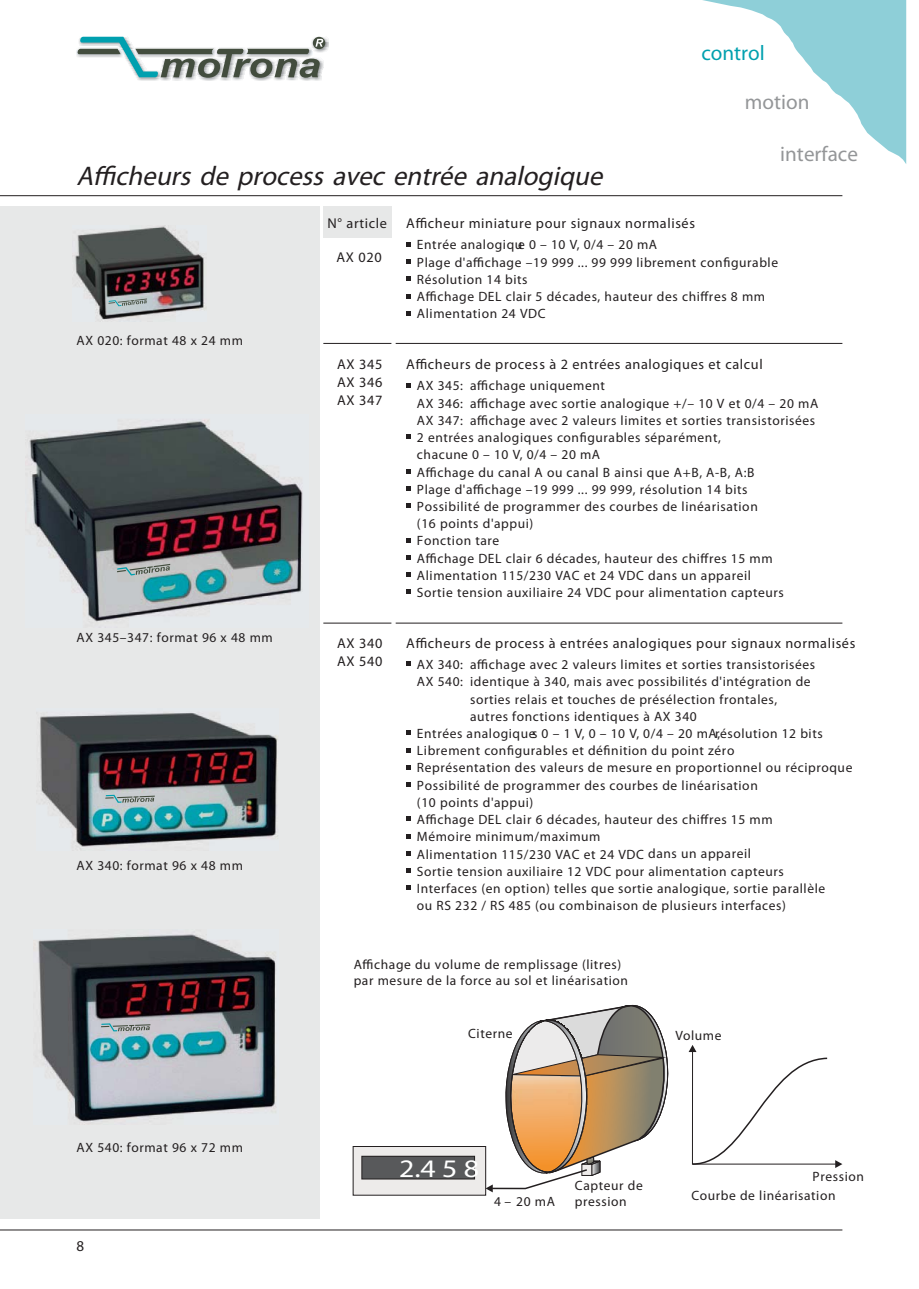
<style>
.page{position:relative;width:919px;height:1289px;background:#fff}
.page>*{position:absolute;margin:0;border:0;box-sizing:border-box;transform-origin:0 0}
.t1{font:italic 27px "Univers";color:#231f20}
.t2{font:condensed 25.35px "Univers";color:#fff;scale:1.18 1}
.t3{font:700 21.15px "Univers";color:#949698}
.t4{font:700 21.15px "Univers";color:#00a0af}
.t5{font:700 condensed 15px "Univers";color:#231f20}
.t6{font:700 condensed 14.25px/17.9px "Univers";letter-spacing:.045em;color:#231f20}
.t7{font:condensed 13.5px/17.2px "Univers";letter-spacing:.045em;color:#231f20}
.t8{font:700 condensed 13.5px/17.2px "Univers";letter-spacing:.045em;color:#231f20}
</style>
<div class="page">
<div style="left:0;top:206px;width:319px;height:1012px;background:#e7e8e8"></div>
<img style="left:33px;top:934px;width:243px;height:188px">
<img style="left:74px;top:225px;width:132px;height:95px">
<img style="left:40px;top:713px;width:238px;height:137px">
<img style="left:29px;top:420px;width:274px;height:202px">
<div style="left:323px;top:206px;width:68px;height:32px;background:#e7e8e8"></div>
<svg style="left:702px;top:0;width:204px;height:164px"></svg>
<div style="left:353px;top:1146px;width:132px;height:49px;background:#edebea"></div>
<div style="left:353px;top:1146px;width:133px;height:49px;border:1px solid #231f20"></div>
<div style="left:362px;top:1156px;width:112px;height:22px;background:#58595b"></div>
<div style="left:361px;top:1156px;width:113px;height:23px;border:1px solid #231f20"></div>
<svg style="left:688px;top:1045px;width:154px;height:122px"></svg>
<svg style="left:485px;top:1004px;width:183px;height:188px"></svg>
<svg style="left:76px;top:36px;width:252px;height:45px"></svg>
<svg style="left:108px;top:298px;width:39px;height:8px"></svg>
<svg style="left:117px;top:564px;width:53px;height:11px"></svg>
<svg style="left:105px;top:794px;width:50px;height:8px"></svg>
<svg style="left:101px;top:1023px;width:50px;height:8px"></svg>
<hr style="left:0;top:195px;width:842px;height:1px;background:#231f20">
<hr style="left:0;top:1229px;width:842px;height:1px;background:#231f20">
<svg style="left:406px;top:242px;width:4px;height:4px"></svg>
<svg style="left:406px;top:259px;width:4px;height:5px"></svg>
<svg style="left:406px;top:277px;width:4px;height:4px"></svg>
<svg style="left:406px;top:294px;width:4px;height:4px"></svg>
<svg style="left:406px;top:311px;width:4px;height:4px"></svg>
<svg style="left:406px;top:383px;width:4px;height:4px"></svg>
<svg style="left:406px;top:435px;width:4px;height:4px"></svg>
<svg style="left:406px;top:469px;width:4px;height:4px"></svg>
<svg style="left:406px;top:486px;width:4px;height:4px"></svg>
<svg style="left:406px;top:504px;width:4px;height:4px"></svg>
<svg style="left:406px;top:538px;width:4px;height:4px"></svg>
<svg style="left:406px;top:555px;width:4px;height:4px"></svg>
<svg style="left:406px;top:572px;width:4px;height:5px"></svg>
<svg style="left:406px;top:590px;width:4px;height:4px"></svg>
<svg style="left:406px;top:662px;width:4px;height:4px"></svg>
<svg style="left:406px;top:730px;width:4px;height:5px"></svg>
<svg style="left:406px;top:748px;width:4px;height:4px"></svg>
<svg style="left:406px;top:765px;width:4px;height:4px"></svg>
<svg style="left:406px;top:782px;width:4px;height:4px"></svg>
<svg style="left:406px;top:816px;width:4px;height:5px"></svg>
<svg style="left:406px;top:834px;width:4px;height:4px"></svg>
<svg style="left:406px;top:851px;width:4px;height:4px"></svg>
<svg style="left:406px;top:868px;width:4px;height:4px"></svg>
<svg style="left:406px;top:885px;width:4px;height:4px"></svg>
<hr style="left:395px;top:343px;width:447px;height:1px;background:#231f20">
<hr style="left:323px;top:343px;width:68px;height:1px;background:#231f20">
<hr style="left:395px;top:622px;width:447px;height:1px;background:#231f20">
<hr style="left:323px;top:622px;width:68px;height:1px;background:#231f20">
<h3 class="t4" style="left:701px;top:45px;width:65px">control</h3>
<h3 class="t3" style="left:744px;top:94px;width:66px">motion</h3>
<h3 class="t3" style="left:780px;top:146px;width:79px">interface</h3>
<h1 class="t1" style="left:77px;top:165px;width:532px">Afficheurs de process avec entrée analogique</h1>
<p class="t6" style="left:406px;top:216px;width:290px">Afficheur miniature pour signaux normalisés</p>
<p class="t6" style="left:327px;top:215px;width:61px">N° article</p>
<p class="t7" style="left:77px;top:332px;width:168px">AX 020: format 48 x 24 mm</p>
<p class="t7" style="left:77px;top:630px;width:198px">AX 345–347: format 96 x 48 mm</p>
<p class="t7" style="left:77px;top:857px;width:168px">AX 340: format 96 x 48 mm</p>
<p class="t7" style="left:77px;top:1140px;width:168px">AX 540: format 96 x 72 mm</p>
<p class="t5" style="left:77px;top:1239px;width:9px">8</p>
<p class="t6" style="left:336px;top:249px;width:47px">AX 020</p>
<p class="t6" style="left:337px;top:357px;width:47px;text-align:justify">AX 345<br>AX 346<br>AX 347</p>
<p class="t6" style="left:337px;top:635px;width:47px">AX 340<br>AX 540</p>
<p class="t7" style="left:417px;top:237px;width:362px">Entrée analogique 0 – 10 V, 0/4 – 20 mA<br>Plage d'affichage –19 999 ... 99 999 librement configurable Résolution 14 bits<br>Affichage DEL clair 5 décades, hauteur des chiffres 8 mm Alimentation 24 VDC</p>
<p class="t6" style="left:406px;top:357px;width:358px">Afficheurs de process à 2 entrées analogiques et calcul</p>
<p class="t7" style="left:470px;top:378px;width:136px">affichage uniquement</p>
<p class="t7" style="left:470px;top:395px;width:349px">affichage avec sortie analogique +/– 10 V et 0/4 – 20 mA</p>
<p class="t7" style="left:470px;top:412px;width:346px">affichage avec 2 valeurs limites et sorties transistorisées</p>
<p class="t7" style="left:417px;top:430px;width:305px">2 entrées analogiques configurables séparément,</p>
<p class="t7" style="left:417px;top:447px;width:185px">chacune 0 – 10 V, 0/4 – 20 mA</p>
<p class="t7" style="left:417px;top:464px;width:339px">Affichage du canal A ou canal B ainsi que A+B, A-B, A:B</p>
<p class="t7" style="left:417px;top:481px;width:332px">Plage d'affichage –19 999 ... 99 999, résolution 14 bits</p>
<p class="t7" style="left:417px;top:499px;width:342px">Possibilité de programmer des courbes de linéarisation</p>
<p class="t7" style="left:417px;top:516px;width:118px">(16 points d'appui)</p>
<p class="t7" style="left:417px;top:533px;width:84px">Fonction tare</p>
<p class="t7" style="left:417px;top:550px;width:357px">Affichage DEL clair 6 décades, hauteur des chiffres 15 mm</p>
<p class="t7" style="left:417px;top:567px;width:335px">Alimentation 115/230 VAC et 24 VDC dans un appareil</p>
<p class="t7" style="left:417px;top:585px;width:368px">Sortie tension auxiliaire 24 VDC pour alimentation capteurs</p>
<p class="t8" style="left:417px;top:378px;width:48px;text-align:justify">AX 345:<br>AX 346:<br>AX 347:</p>
<p class="t6" style="left:406px;top:635px;width:450px">Afficheurs de process à entrées analogiques pour signaux normalisés</p>
<p class="t7" style="left:470px;top:657px;width:346px">affichage avec 2 valeurs limites et sorties transistorisées</p>
<p class="t7" style="left:470px;top:674px;width:342px">identique à 340, mais avec possibilités d'intégration de</p>
<p class="t7" style="left:470px;top:691px;width:308px">sorties relais et touches de présélection frontales,</p>
<p class="t7" style="left:470px;top:708px;width:228px">autres fonctions identiques à AX 340</p>
<p class="t7" style="left:417px;top:725px;width:407px">Entrées analogiques 0 – 1 V, 0 – 10 V, 0/4 – 20 mA,résolution 12 bits</p>
<p class="t7" style="left:417px;top:743px;width:319px">Librement configurables et définition du point zéro</p>
<p class="t7" style="left:417px;top:760px;width:437px">Représentation des valeurs de mesure en proportionnel ou réciproque</p>
<p class="t7" style="left:417px;top:777px;width:342px">Possibilité de programmer des courbes de linéarisation</p>
<p class="t7" style="left:417px;top:794px;width:118px">(10 points d'appui)</p>
<p class="t7" style="left:417px;top:812px;width:357px">Affichage DEL clair 6 décades, hauteur des chiffres 15 mm</p>
<p class="t7" style="left:417px;top:829px;width:185px">Mémoire minimum/maximum</p>
<p class="t7" style="left:417px;top:846px;width:335px">Alimentation 115/230 VAC et 24 VDC dans un appareil</p>
<p class="t7" style="left:417px;top:863px;width:368px">Sortie tension auxiliaire 12 VDC pour alimentation capteurs</p>
<p class="t7" style="left:417px;top:880px;width:410px">Interfaces (en option) telles que sortie analogique, sortie parallèle</p>
<p class="t7" style="left:417px;top:897px;width:370px">ou RS 232 / RS 485 (ou combinaison de plusieurs interfaces)</p>
<p class="t8" style="left:417px;top:657px;width:48px">AX 340:<br>AX 540:</p>
<p class="t8" style="left:353px;top:957px;width:276px;line-height:16.2px">Affichage du volume de remplissage (litres) par mesure de la force au sol et linéarisation</p>
<p class="t7" style="left:468px;top:1025px;width:46px">Citerne</p>
<p class="t7" style="left:675px;top:1027px;width:48px">Volume</p>
<h2 class="t2" style="left:399px;top:1159px;width:69px">2.4 5 8</h2>
<p class="t7" style="left:494px;top:1193px;width:62px">4 20 mA</p>
<p class="t7" style="left:504px;top:1193px;width:8px">–</p>
<p class="t7" style="left:575px;top:1177px;width:69px;line-height:16.4px">Capteur de pression</p>
<p class="t7" style="left:691px;top:1167px;width:174px;line-height:19.2px;text-indent:121px">Pression<br>Courbe de linéarisation</p>
</div>
